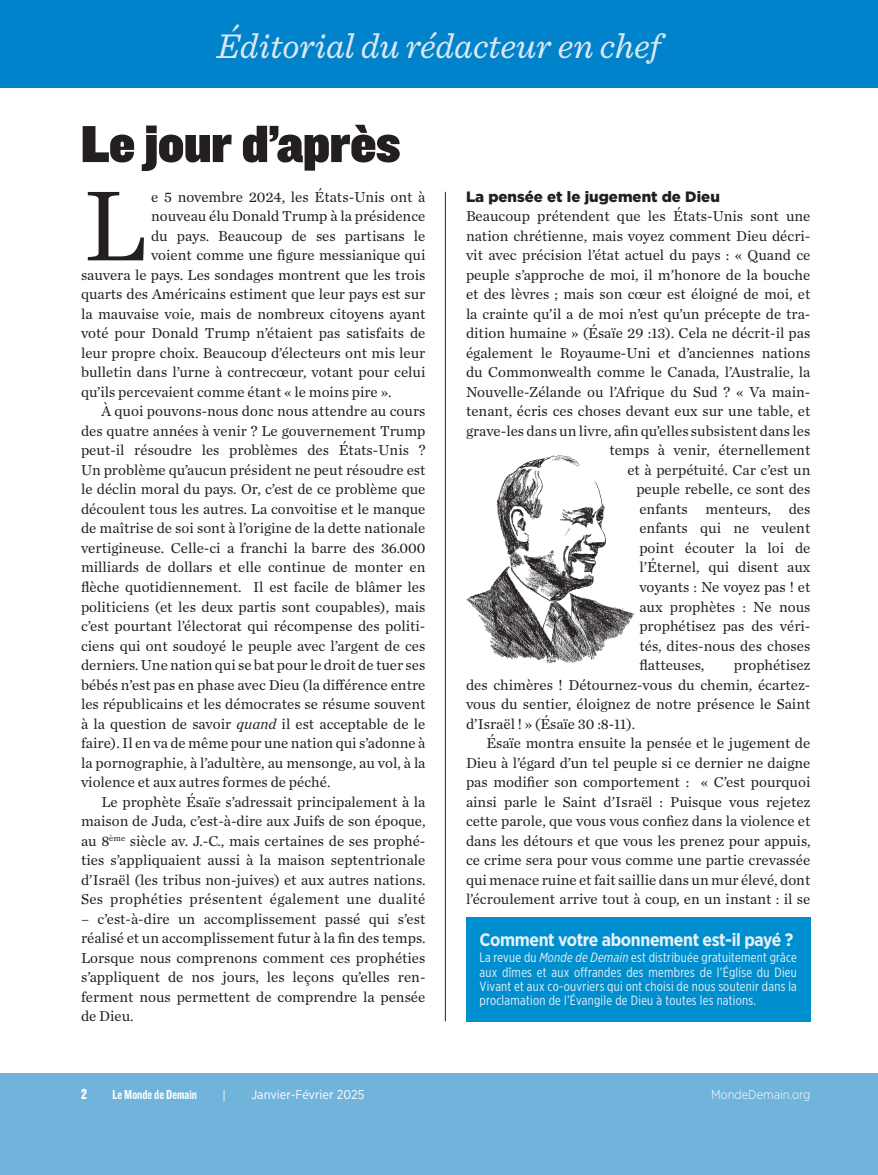
<style>
.page{position:relative;width:878px;height:1175px;background:#fff}
.page>*{position:absolute;margin:0;border:0;box-sizing:border-box;transform-origin:0 0}
.t1{font:103.95px "Chronicle Text G1";color:#231f20}
.t2{font:54px "Knockout 91 Ultmt Middlewt";color:#231f20}
.t3{font:italic 36px "Sentinel";color:#dbe8f4}
.t4{font:700 18px "Gotham Narrow";letter-spacing:-.02em;color:#e8f0f8}
.t5{font:15px/19.5px "Chronicle Text G1";color:#231f20;text-align:justify}
.t6{font:15px "Chronicle Text G1";letter-spacing:.02em;color:#231f20}
.t7{font:900 15px "Gotham";color:#231f20}
.t8{font:15px "Knockout 69 Full Liteweight";color:#fff}
.t9{font:13.5px/14.2px "Gotham X Narrow";letter-spacing:.02em;color:#e8f0f8;text-align:justify}
.t10{font:13.5px "Knockout 49 Liteweight";color:#fff}
.t11{font:12.75px "Gotham Narrow";color:#fff}
.t12{font:300 12.75px "Gotham Narrow";color:#fff}
.t13{font:12.75px "Whitney";color:#fff}
.s1{font-style:italic}
</style>
<div class="page">
<div style="left:0;top:1073px;width:878px;height:101px;background:#70b4dc"></div>
<div style="left:0;top:0;width:878px;height:88px;background:#0083ca"></div>
<hr style="left:445px;top:192px;width:1px;height:829px;background:#231f20">
<div style="left:466px;top:917px;width:344px;height:104px;background:#008fce"></div>
<img style="left:466px;top:455px;width:168px;height:207px">
<h3 class="t3" style="left:217px;top:19px;width:446px">Éditorial du rédacteur en chef</h3>
<h2 class="t2" style="left:81px;top:106px;width:321px">Le jour d’après</h2>
<h1 class="t1" style="left:83px;top:147px;width:65px">L</h1>
<p class="t5" style="left:151px;top:186px;width:276px">e 5 novembre 2024, les États-Unis ont à</p>
<p class="t5" style="left:151px;top:206px;width:276px">nouveau élu Donald Trump à la présidence</p>
<p class="t5" style="left:151px;top:225px;width:276px">du pays. Beaucoup de ses partisans le</p>
<p class="t5" style="left:151px;top:245px;width:276px">voient comme une figure messianique qui</p>
<p class="t5" style="left:81px;top:264px;width:346px">sauvera le pays. Les sondages montrent que les trois</p>
<p class="t5" style="left:81px;top:284px;width:346px">quarts des Américains estiment que leur pays est sur</p>
<p class="t5" style="left:81px;top:303px;width:346px">la mauvaise voie, mais de nombreux citoyens ayant</p>
<p class="t5" style="left:81px;top:323px;width:346px">voté pour Donald Trump n’étaient pas satisfaits de</p>
<p class="t5" style="left:81px;top:342px;width:346px">leur propre choix. Beaucoup d’électeurs ont mis leur</p>
<p class="t5" style="left:81px;top:362px;width:346px">bulletin dans l’urne à contrecœur, votant pour celui</p>
<p class="t5" style="left:81px;top:381px;width:312px">qu’ils percevaient comme étant « le moins pire ».</p>
<p class="t5" style="left:101px;top:401px;width:325px">À quoi pouvons-nous donc nous attendre au cours</p>
<p class="t5" style="left:81px;top:420px;width:346px">des quatre années à venir ? Le gouvernement Trump</p>
<p class="t5" style="left:81px;top:440px;width:346px">peut-il résoudre les problèmes des États-Unis ?</p>
<p class="t5" style="left:81px;top:459px;width:346px">Un problème qu’aucun président ne peut résoudre est</p>
<p class="t5" style="left:81px;top:479px;width:346px">le déclin moral du pays. Or, c’est de ce problème que</p>
<p class="t5" style="left:81px;top:498px;width:346px">découlent tous les autres. La convoitise et le manque</p>
<p class="t5" style="left:81px;top:518px;width:346px">de maîtrise de soi sont à l’origine de la dette nationale</p>
<p class="t5" style="left:81px;top:537px;width:346px">vertigineuse. Celle-ci a franchi la barre des 36.000</p>
<p class="t5" style="left:81px;top:557px;width:346px">milliards de dollars et elle continue de monter en</p>
<p class="t5" style="left:81px;top:576px;width:346px">flèche quotidiennement. Il est facile de blâmer les</p>
<p class="t5" style="left:81px;top:596px;width:346px">politiciens (et les deux partis sont coupables), mais</p>
<p class="t5" style="left:81px;top:615px;width:346px">c’est pourtant l’électorat qui récompense des politi-</p>
<p class="t5" style="left:81px;top:635px;width:346px">ciens qui ont soudoyé le peuple avec l’argent de ces</p>
<p class="t5" style="left:81px;top:654px;width:346px">derniers. Une nation qui se bat pour le droit de tuer ses</p>
<p class="t5" style="left:81px;top:674px;width:346px">bébés n’est pas en phase avec Dieu (la différence entre</p>
<p class="t5" style="left:81px;top:693px;width:346px">les républicains et les démocrates se résume souvent</p>
<p class="t5" style="left:81px;top:713px;width:346px">à la question de savoir <span class="s1">quand</span> il est acceptable de le</p>
<p class="t5" style="left:81px;top:732px;width:346px">faire). Il en va de même pour une nation qui s’adonne à</p>
<p class="t5" style="left:81px;top:752px;width:346px">la pornographie, à l’adultère, au mensonge, au vol, à la</p>
<p class="t5" style="left:81px;top:771px;width:251px">violence et aux autres formes de péché.</p>
<p class="t5" style="left:101px;top:791px;width:325px">Le prophète Ésaïe s’adressait principalement à la</p>
<p class="t5" style="left:81px;top:810px;width:346px">maison de Juda, c’est-à-dire aux Juifs de son époque,</p>
<p class="t5" style="left:81px;top:830px;width:346px">au 8<sup>ème</sup> siècle av. J.-C., mais certaines de ses prophé-</p>
<p class="t5" style="left:81px;top:849px;width:346px">ties s’appliquaient aussi à la maison septentrionale</p>
<p class="t5" style="left:81px;top:869px;width:346px">d’Israël (les tribus non-juives) et aux autres nations.</p>
<p class="t6" style="left:81px;top:887px;width:346px">Ses prophéties présentent également une dualité</p>
<p class="t5" style="left:81px;top:908px;width:346px">– c’est-à-dire un accomplissement passé qui s’est réalisé et un accomplissement futur à la fin des temps.<br>Lorsque nous comprenons comment ces prophéties s’appliquent de nos jours, les leçons qu’elles ren&shy;ferment nous permettent de comprendre la pensée de Dieu.</p>
<p class="t7" style="left:466px;top:186px;width:255px">La pensée et le jugement de Dieu</p>
<p class="t5" style="left:466px;top:206px;width:346px">Beaucoup prétendent que les États-Unis sont une</p>
<p class="t5" style="left:466px;top:225px;width:346px">nation chrétienne, mais voyez comment Dieu décri-</p>
<p class="t5" style="left:466px;top:245px;width:346px">vit avec précision l’état actuel du pays : « Quand ce</p>
<p class="t5" style="left:466px;top:264px;width:346px">peuple s’approche de moi, il m’honore de la bouche</p>
<p class="t5" style="left:466px;top:284px;width:346px">et des lèvres ; mais son cœur est éloigné de moi, et</p>
<p class="t5" style="left:466px;top:303px;width:346px">la crainte qu’il a de moi n’est qu’un précepte de tra-</p>
<p class="t5" style="left:466px;top:323px;width:346px">dition humaine » (Ésaïe 29 :13). Cela ne décrit-il pas</p>
<p class="t5" style="left:466px;top:342px;width:346px">également le Royaume-Uni et d’anciennes nations</p>
<p class="t5" style="left:466px;top:362px;width:346px">du Commonwealth comme le Canada, l’Australie, la</p>
<p class="t5" style="left:466px;top:381px;width:346px">Nouvelle-Zélande ou l’Afrique du Sud ? « Va main-</p>
<p class="t5" style="left:466px;top:401px;width:346px">tenant, écris ces choses devant eux sur une table, et</p>
<p class="t5" style="left:466px;top:420px;width:346px">grave-les dans un livre, afin qu’elles subsistent dans les</p>
<p class="t5" style="left:609px;top:440px;width:202px">temps à venir, éternellement</p>
<p class="t5" style="left:627px;top:459px;width:184px">et à perpétuité. Car c’est un</p>
<p class="t5" style="left:636px;top:479px;width:176px">peuple rebelle, ce sont des</p>
<p class="t5" style="left:639px;top:498px;width:172px">enfants menteurs, des</p>
<p class="t5" style="left:639px;top:518px;width:172px">enfants qui ne veulent</p>
<p class="t5" style="left:639px;top:537px;width:173px">point écouter la loi de</p>
<p class="t5" style="left:639px;top:557px;width:173px">l’Éternel, qui disent aux</p>
<p class="t5" style="left:639px;top:576px;width:173px">voyants : Ne voyez pas ! et</p>
<p class="t5" style="left:639px;top:596px;width:173px">aux prophètes : Ne nous</p>
<p class="t5" style="left:639px;top:615px;width:173px">prophétisez pas des véri-</p>
<p class="t5" style="left:639px;top:635px;width:172px">tés, dites-nous des choses</p>
<p class="t5" style="left:639px;top:654px;width:67px">flatteuses,</p>
<p class="t5" style="left:466px;top:654px;width:346px;text-indent:268px">prophétisez des chimères ! Détournez-vous du chemin, écartez&shy;vous du sentier, éloignez de notre présence le Saint d’Israël ! » (Ésaïe 30 :8-11).</p>
<p class="t5" style="left:466px;top:732px;width:346px;text-indent:20px">Ésaïe montra ensuite la pensée et le jugement de Dieu à l’égard d’un tel peuple si ce dernier ne daigne pas modifier son comportement : « C’est pourquoi ainsi parle le Saint d’Israël : Puisque vous rejetez cette parole, que vous vous confiez dans la violence et dans les détours et que vous les prenez pour appuis, ce crime sera pour vous comme une partie crevassée qui menace ruine et fait saillie dans un mur élevé, dont l’écroulement arrive tout à coup, en un instant : il se</p>
<p class="t4" style="left:479px;top:928px;width:315px">Comment votre abonnement est-il payé ?</p>
<p class="t9" style="left:479px;top:950px;width:319px">La revue du <span class="s1">Monde de Demain</span> est distribuée gratuitement grâce aux dîmes et aux offrandes des membres de l’Église du Dieu Vivant et aux co-ouvriers qui ont choisi de nous soutenir dans la proclamation de l’Évangile de Dieu à toutes les nations.</p>
<p class="t8" style="left:81px;top:1084px;width:7px">2</p>
<p class="t10" style="left:112px;top:1086px;width:86px">Le Monde de Demain</p>
<p class="t13" style="left:222px;top:1086px;width:5px">|</p>
<p class="t11" style="left:251px;top:1086px;width:115px">Janvier-Février 2025</p>
<p class="t12" style="left:711px;top:1086px;width:101px">MondeDemain.org</p>
</div>
